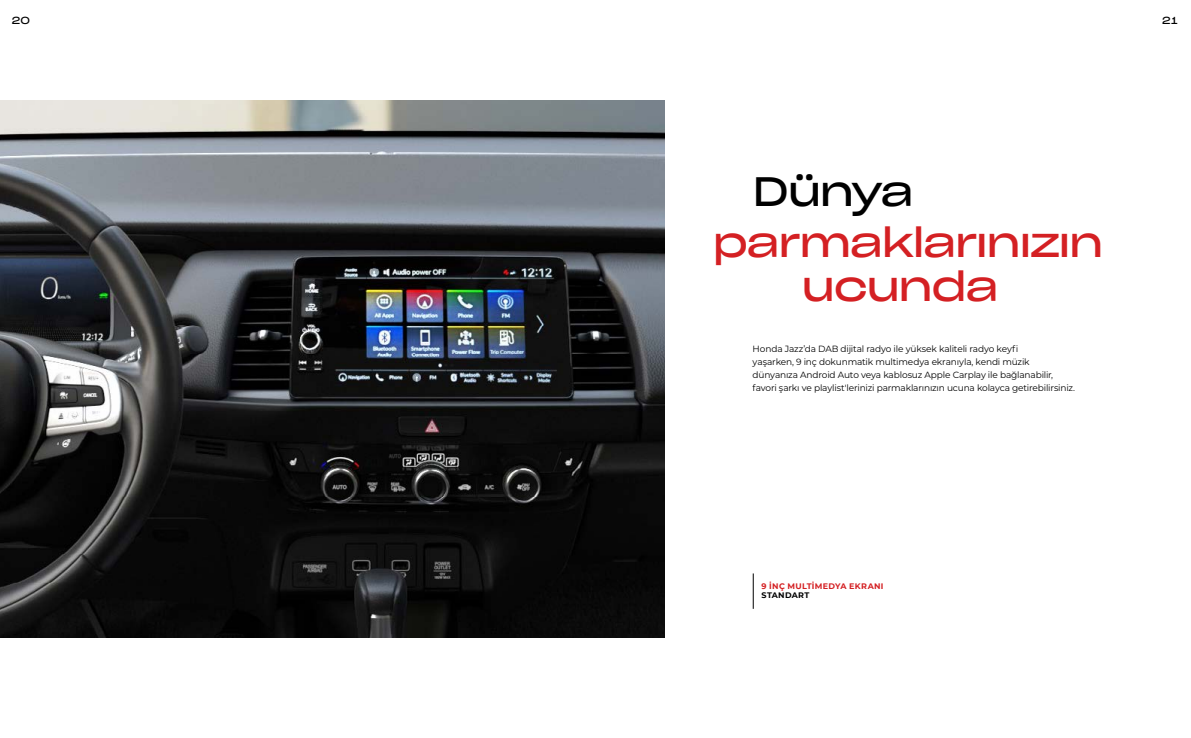
<style>
.page{position:relative;width:1191px;height:738px;background:#fff}
.page>*{position:absolute;margin:0;border:0;box-sizing:border-box;transform-origin:0 0}
.t1{font:40px "Sharp Grotesk Book 25";letter-spacing:-.035em;color:#d42023}
.t2{font:40px "Sharp Grotesk Book 25";letter-spacing:-.05em;color:#000}
.t3{font:10px "Sharp Grotesk Book 25";color:#000}
.t4{font:9px/13px "Montserrat";letter-spacing:-.02em;color:#000}
.t5{font:700 8px "Montserrat";letter-spacing:.04em;color:#d42023}
.t6{font:700 8px "Montserrat";letter-spacing:.045em;color:#000}
</style>
<div class="page">
<img style="left:0;top:100px;width:664px;height:537px">
<hr style="left:753px;top:573px;width:1px;height:35px;background:#000">
<p class="t3" style="left:12px;top:12px;width:20px">20</p>
<p class="t3" style="left:1162px;top:12px;width:17px">21</p>
<h1 class="t2" style="left:752px;top:157px;width:163px">Dünya</h1>
<h1 class="t1" style="left:712px;top:207px;width:392px">parmaklarınızın</h1>
<h1 class="t1" style="left:801px;top:252px;width:199px">ucunda</h1>
<p class="t4" style="left:752px;top:342px;width:324px">Honda Jazz’da DAB dijital radyo ile yüksek kaliteli radyo keyfi<br>yaşarken, 9 inç dokunmatik multimedya ekranıyla, kendi müzik dünyanıza Android Auto veya kablosuz Apple Carplay ile bağlanabilir, favori şarkı ve playlist'lerinizi parmaklarınızın ucuna kolayca getirebilirsiniz.</p>
<p class="t5" style="left:761px;top:580px;width:124px">9 İNÇ MULTİMEDYA EKRANI</p>
<p class="t6" style="left:761px;top:589px;width:49px">STANDART</p>
</div>
